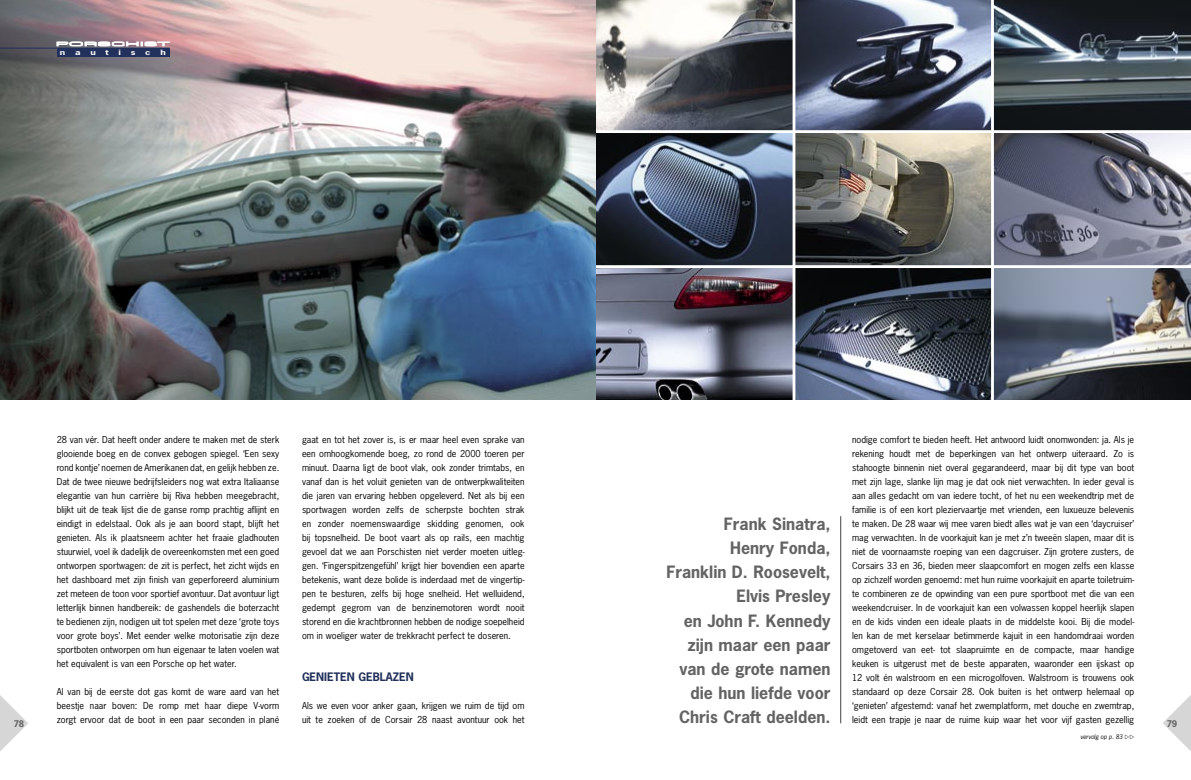
<style>
.page{position:relative;width:1191px;height:780px;background:#fff}
.page>*{position:absolute;margin:0;border:0;box-sizing:border-box;transform-origin:0 0}
.l_tekst{font:700 16px/24px "News Gothic";color:#636363;text-align:right}
.tussentitels{font:700 11px "News Gothic";color:#22315b}
.l_tekst-2{font:9px/14px "News Gothic";color:#000;text-align:justify}
.Normaal{font:700 8.7px "News Gothic";color:#636363}
.Normaal-2{font:700 6.9px "News Gothic";color:#fff;scale:1.4 1}
.Normaal-3{font:italic 6px "News Gothic";color:#000}
</style>
<div class="page">
<img style="left:595px;top:133px;width:197px;height:266px">
<img style="left:595px;top:0;width:197px;height:130px">
<img style="left:795px;top:0;width:396px;height:399px">
<hr style="left:991px;top:0;width:3px;height:406px;background:#fff">
<hr style="left:595px;top:130px;width:596px;height:3px;background:#fff">
<hr style="left:595px;top:265px;width:596px;height:3px;background:#fff">
<hr style="left:840px;top:516px;width:1px;height:207px;background:#636363">
<img style="left:0;top:0;width:595px;height:399px">
<div style="left:57px;top:48px;width:112px;height:9px;background:#22315b"></div>
<hr style="left:0;top:48px;width:169px;height:1px;background:#22315b">
<svg style="left:56px;top:41px;width:114px;height:5px"></svg>
<svg style="left:1163px;top:695px;width:28px;height:56px"></svg>
<svg style="left:0;top:695px;width:28px;height:56px"></svg>
<p class="Normaal-2" style="left:60px;top:47px;width:5px">n</p>
<p class="Normaal-2" style="left:75px;top:47px;width:5px">a</p>
<p class="Normaal-2" style="left:90px;top:47px;width:5px">u</p>
<p class="Normaal-2" style="left:106px;top:47px;width:4px">t</p>
<p class="Normaal-2" style="left:119px;top:47px;width:3px">i</p>
<p class="Normaal-2" style="left:131px;top:47px;width:5px">s</p>
<p class="Normaal-2" style="left:145px;top:47px;width:5px">c</p>
<p class="Normaal-2" style="left:160px;top:47px;width:5px">h</p>
<p class="l_tekst-2" style="left:57px;top:432px;width:224px">28 van vér. Dat heeft onder andere te maken met de sterk glooiende boeg en de convex gebogen spiegel. ‘Een sexy rond kontje’ noemen de Amerikanen dat, en gelijk hebben ze.<br>Dat de twee nieuwe bedrijfsleiders nog wat extra Italiaanse elegantie van hun carrière bij Riva hebben meegebracht, blijkt uit de teak lijst die de ganse romp prachtig aflijnt en eindigt in edelstaal. Ook als je aan boord stapt, blijft het genieten. Als ik plaatsneem achter het fraaie gladhouten stuurwiel, voel ik dadelijk de overeenkomsten met een goed ontworpen sportwagen: de zit is perfect, het zicht wijds en het dashboard met zijn finish van geperforeerd aluminium zet meteen de toon voor sportief avontuur. Dat avontuur ligt letterlijk binnen handbereik: de gashendels die boterzacht te bedienen zijn, nodigen uit tot spelen met deze ‘grote toys voor grote boys’. Met eender welke motorisatie zijn deze sportboten ontworpen om hun eigenaar te laten voelen wat het equivalent is van een Porsche op het water.</p>
<p class="l_tekst-2" style="left:57px;top:684px;width:224px">Al van bij de eerste dot gas komt de ware aard van het beestje naar boven: De romp met haar diepe V-vorm zorgt ervoor dat de boot in een paar seconden in plané</p>
<p class="l_tekst-2" style="left:852px;top:432px;width:284px">nodige comfort te bieden heeft. Het antwoord luidt onomwonden: ja. Als je rekening houdt met de beperkingen van het ontwerp uiteraard. Zo is stahoogte binnenin niet overal gegarandeerd, maar bij dit type van boot met zijn lage, slanke lijn mag je dat ook niet verwachten. In ieder geval is aan alles gedacht om van iedere tocht, of het nu een weekendtrip met de familie is of een kort pleziervaartje met vrienden, een luxueuze belevenis te maken. De 28 waar wij mee varen biedt alles wat je van een ‘daycruiser’ mag verwachten. In de voorkajuit kan je met z’n tweeën slapen, maar dit is niet de voornaamste roeping van een dagcruiser. Zijn grotere zusters, de Corsairs 33 en 36, bieden meer slaapcomfort en mogen zelfs een klasse op zichzelf worden genoemd: met hun ruime voorkajuit en aparte toiletruim&shy;te combineren ze de opwinding van een pure sportboot met die van een weekendcruiser. In de voorkajuit kan een volwassen koppel heerlijk slapen en de kids vinden een ideale plaats in de middelste kooi. Bij die model&shy;len kan de met kerselaar betimmerde kajuit in een handomdraai worden omgetoverd van eet- tot slaapruimte en de compacte, maar handige keuken is uitgerust met de beste apparaten, waaronder een ijskast op 12 volt én walstroom en een microgolfoven. Walstroom is trouwens ook standaard op deze Corsair 28. Ook buiten is het ontwerp helemaal op ‘genieten’ afgestemd: vanaf het zwemplatform, met douche en zwemtrap, leidt een trapje je naar de ruime kuip waar het voor vijf gasten gezellig</p>
<p class="l_tekst-2" style="left:302px;top:432px;width:224px">gaat en tot het zover is, is er maar heel even sprake van een omhoogkomende boeg, zo rond de 2000 toeren per minuut. Daarna ligt de boot vlak, ook zonder trimtabs, en vanaf dan is het voluit genieten van de ontwerpkwaliteiten die jaren van ervaring hebben opgeleverd. Net als bij een sportwagen worden zelfs de scherpste bochten strak en zonder noemenswaardige skidding genomen, ook bij topsnelheid. De boot vaart als op rails, een machtig gevoel dat we aan Porschisten niet verder moeten uitleg&shy;gen. ‘Fingerspitzengefühl’ krijgt hier bovendien een aparte betekenis, want deze bolide is inderdaad met de vingertip&shy;pen te besturen, zelfs bij hoge snelheid. Het welluidend, gedempt gegrom van de benzinemotoren wordt nooit storend en die krachtbronnen hebben de nodige soepelheid om in woeliger water de trekkracht perfect te doseren.</p>
<p class="tussentitels" style="left:302px;top:669px;width:113px">GENIETEN GEBLAZEN</p>
<p class="l_tekst-2" style="left:302px;top:698px;width:224px">Als we even voor anker gaan, krijgen we ruim de tijd om uit te zoeken of de Corsair 28 naast avontuur ook het</p>
<p class="l_tekst" style="left:724px;top:512px;width:108px">Frank Sinatra,</p>
<p class="l_tekst" style="left:666px;top:536px;width:166px">Henry Fonda,<br>Franklin D. Roosevelt,<br>Elvis Presley</p>
<p class="l_tekst" style="left:679px;top:608px;width:153px">en John F. Kennedy zijn maar een paar van de grote namen die hun liefde voor<br>Chris Craft deelden.</p>
<p class="Normaal" style="left:14px;top:717px;width:12px">78</p>
<p class="Normaal" style="left:1166px;top:717px;width:12px">79</p>
<p class="Normaal-3" style="left:1080px;top:733px;width:44px">vervolg op p. 83</p>
</div>
